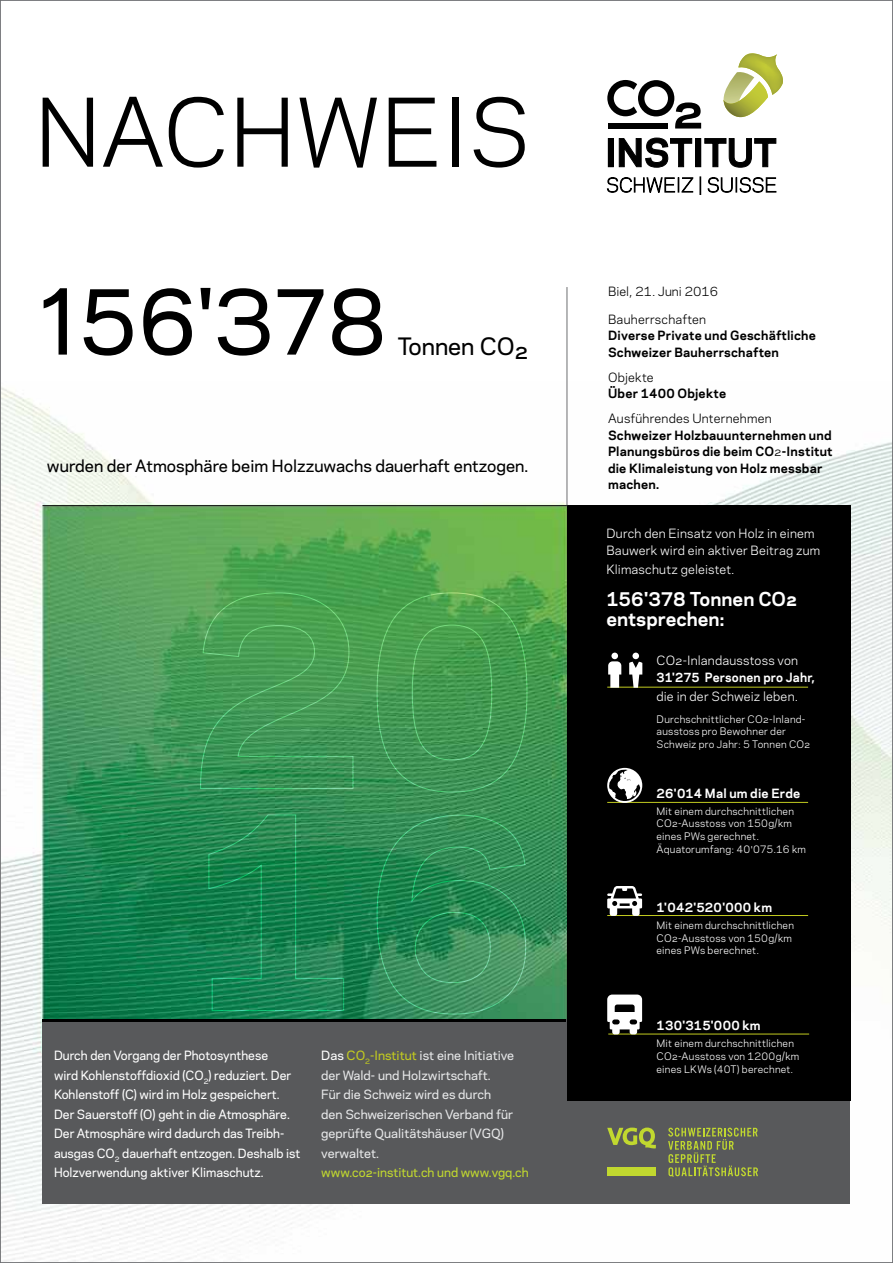
<style>
.page{position:relative;width:893px;height:1263px;background:#fff}
.page>*{position:absolute;margin:0;border:0;box-sizing:border-box;transform-origin:0 0}
.t1{font:88.5px "Galaxie Polaris";color:#000}
.t2{font:500 85.5px "Galaxie Polaris";color:#000}
.t3{font:500 22.5px "Galaxie Polaris";color:#000}
.t4{font:700 18px/19.5px "Galaxie Polaris";color:#fff}
.t5{font:500 15.75px "Galaxie Polaris";color:#000}
.t6{font:500 12px/19.5px "Galaxie Polaris";color:#fff}
.t7{font:700 12px/16.5px "Galaxie Polaris";letter-spacing:.015em;color:#000}
.t8{font:500 12px/19.5px "Galaxie Polaris";color:#e6e7e8}
.t9{font:12px/16.5px "Galaxie Polaris";letter-spacing:.015em;color:#fff}
.t10{font:700 12px "Galaxie Polaris";letter-spacing:.015em;color:#fff}
.t11{font:12px "Galaxie Polaris";letter-spacing:.015em;color:#000}
.t12{font:500 12px "Galaxie Polaris";color:#c1d82f}
.t13{font:9.75px/12.8px "Galaxie Polaris";letter-spacing:.025em;color:#fff}
.s1{color:#fff}
.s2{color:#c2cb20}
.s3{font-weight:400}
.s4{font-family:"Helvetica Neue LT Com";font-weight:300}
</style>
<div class="page">
<img style="left:2px;top:381px;width:889px;height:880px">
<div style="left:43px;top:1019px;width:807px;height:184px;background:#58595b"></div>
<div style="left:567px;top:505px;width:283px;height:595px;background:#000"></div>
<hr style="left:43px;top:1019px;width:523px;height:2px;background:#000">
<hr style="left:43px;top:505px;width:807px;height:1px;background:#000">
<hr style="left:567px;top:287px;width:1px;height:218px;background:#6d6e71">
<hr style="left:608px;top:1034px;width:201px;height:1px;background:#c2cb20">
<div style="left:607px;top:1167px;width:49px;height:9px;background:#c1d82f"></div>
<svg style="left:607px;top:1127px;width:49px;height:22px"></svg>
<svg style="left:668px;top:1128px;width:90px;height:49px"></svg>
<hr style="left:607px;top:687px;width:201px;height:1px;background:#c2cb20">
<svg style="left:200px;top:592px;width:154px;height:197px;background:#459d56"></svg>
<svg style="left:376px;top:592px;width:152px;height:201px;background:#459b52"></svg>
<svg style="left:208px;top:814px;width:136px;height:197px;background:#1c8652"></svg>
<svg style="left:376px;top:814px;width:150px;height:201px;background:#338f5a"></svg>
<svg style="left:607px;top:80px;width:94px;height:49px"></svg>
<svg style="left:723px;top:53px;width:60px;height:65px"></svg>
<div style="left:608px;top:139px;width:5px;height:28px;background:#000"></div>
<svg style="left:619px;top:138px;width:73px;height:29px"></svg>
<div style="left:696px;top:139px;width:5px;height:28px;background:#000"></div>
<svg style="left:704px;top:138px;width:72px;height:29px"></svg>
<svg style="left:607px;top:177px;width:86px;height:16px"></svg>
<svg style="left:700px;top:177px;width:1px;height:18px"></svg>
<svg style="left:708px;top:177px;width:68px;height:16px"></svg>
<svg style="left:608px;top:661px;width:13px;height:27px"></svg>
<div style="left:611px;top:653px;width:7px;height:6px;background:#fff;border-radius:50%"></div>
<div style="left:632px;top:653px;width:7px;height:6px;background:#fff;border-radius:50%"></div>
<svg style="left:629px;top:662px;width:13px;height:26px"></svg>
<svg style="left:607px;top:994px;width:35px;height:40px"></svg>
<hr style="left:607px;top:802px;width:201px;height:1px;background:#c2cb20">
<hr style="left:607px;top:915px;width:201px;height:1px;background:#c2cb20">
<svg style="left:607px;top:886px;width:35px;height:30px"></svg>
<svg style="left:607px;top:768px;width:35px;height:35px"></svg>
<h1 class="t1" style="left:35px;top:66px;width:498px">Nachweis</h1>
<h2 class="t2" style="left:40px;top:258px;width:348px">156'378</h2>
<h3 class="t3" style="left:398px;top:329px;width:132px">Tonnen CO2</h3>
<h3 class="t5" style="left:47px;top:454px;width:483px">wurden der Atmosphäre beim Holzzuwachs dauerhaft entzogen.</h3>
<p class="t6" style="left:54px;top:1045px;width:248px">Durch den Vorgang der Photosynthese<br>wird Kohlenstoffdioxid (CO<sub>2</sub>) reduziert. Der Kohlenstoff (C) wird im Holz gespeichert.<br>Der Sauerstoff (O) geht in die Atmosphäre.<br>Der Atmosphäre wird dadurch das Treibh&shy;ausgas CO<sub>2</sub> dauerhaft entzogen. Deshalb ist Holzverwendung aktiver Klimaschutz.</p>
<p class="t8" style="left:321px;top:1045px;width:195px"><span class="s1">Das</span> <span class="s2">CO</span><sub>2</sub><span class="s2">-Institut</span> ist eine Initiative der Wald- und Holzwirtschaft.<br>Für die Schweiz wird es durch den Schweizerischen Verband für geprüfte Qualitätshäuser (VGQ) verwaltet.</p>
<p class="t12" style="left:321px;top:1164px;width:209px">www.co2-institut.ch und www.vgq.ch</p>
<p class="t11" style="left:608px;top:282px;width:112px">Biel, 21. Juni 2016</p>
<p class="t11" style="left:608px;top:310px;width:100px">Bauherrschaften</p>
<p class="t7" style="left:608px;top:326px;width:209px">Diverse Private und Geschäftliche<br>Schweizer Bauherrschaften</p>
<p class="t11" style="left:608px;top:368px;width:47px">Objekte</p>
<p class="t7" style="left:608px;top:384px;width:120px">Über 1400 Objekte</p>
<p class="t11" style="left:608px;top:409px;width:165px">Ausführendes Unternehmen</p>
<p class="t7" style="left:608px;top:426px;width:226px">Schweizer Holzbauunternehmen und<br>Planungsbüros die beim CO<span class="s3">2</span>-Institut die Klimaleistung von Holz messbar machen.</p>
<p class="t9" style="left:606px;top:525px;width:215px">Durch den Einsatz von Holz in einem<br>Bauwerk wird ein aktiver Beitrag zum</p>
<p class="t9" style="left:606px;top:561px;width:130px">Klimaschutz geleistet.</p>
<h3 class="t4" style="left:606px;top:589px;width:192px">156'378 Tonnen CO2 entsprechen:</h3>
<p class="t9" style="left:657px;top:652px;width:143px">CO2-I nlandausstoss von</p>
<p class="t10" style="left:657px;top:668px;width:160px">31'275 Personen pro Jahr,</p>
<p class="t9" style="left:657px;top:688px;width:143px">die in der Schweiz leben.</p>
<p class="t13" style="left:656px;top:712px;width:155px">Durchschnittlicher CO2-I nland&shy;ausstoss pro Bewohner der<br>Schweiz pro Jahr: 5 Tonnen CO2</p>
<p class="t10" style="left:657px;top:784px;width:145px">26'014 Mal um die Erde</p>
<p class="t13" style="left:657px;top:804px;width:151px">Mit einem durchschnittlichen<br>CO2-Ausstoss von 150g/km eines PWs gerechnet.<br>Äquatorumfang: 40<span class="s4">'</span>075.16 km</p>
<p class="t10" style="left:657px;top:898px;width:117px">1'042'520'000 km</p>
<p class="t13" style="left:657px;top:918px;width:139px">Mit einem durchschnittlichen<br>CO2-Ausstoss von 150g/km eines PWs berechnet.</p>
<p class="t10" style="left:657px;top:1017px;width:106px">130'315'000 km</p>
<p class="t13" style="left:657px;top:1037px;width:144px">Mit einem durchschnittlichen<br>CO2-Ausstoss von 1200g/km eines LKWs (40T) berechnet.</p>
</div>
